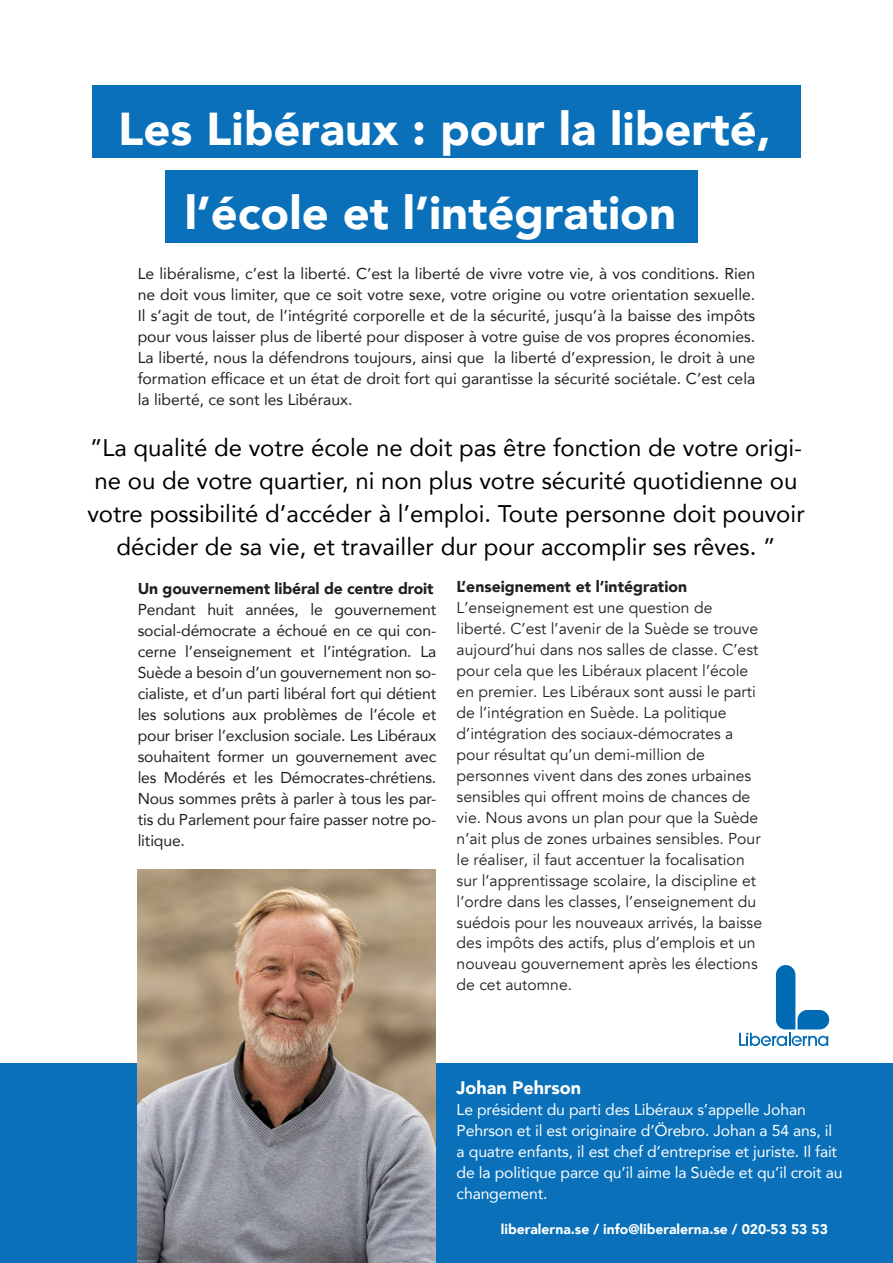
<style>
.page{position:relative;width:893px;height:1263px;background:#fff}
.page>*{position:absolute;margin:0;border:0;box-sizing:border-box;transform-origin:0 0}
.t1{font:900 46.05px/84.9px "Avenir";color:#fff}
.t2{font:24px/33px "Avenir";color:#000001;text-align:center}
.t3{font:900 18px "Avenir";color:#fff}
.t4{font:15.75px/21px "Avenir";letter-spacing:-.005em;color:#231f20;text-align:justify}
.t5{font:15.75px/21px "Avenir";color:#231f20}
.t6{font:15.75px/21px "Avenir";letter-spacing:-.01em;color:#fff}
.t7{font:900 15.75px "Avenir";letter-spacing:-.01em;color:#231f20}
.t8{font:900 13.8px "Avenir";color:#fff}
.s1{font-weight:900}
</style>
<div class="page">
<div style="left:0;top:1063px;width:893px;height:200px;background:#0970b9"></div>
<img style="left:138px;top:870px;width:298px;height:393px">
<div style="left:92px;top:85px;width:708px;height:73px;background:#0970b9"></div>
<div style="left:165px;top:170px;width:533px;height:73px;background:#0970b9"></div>
<svg style="left:739px;top:965px;width:90px;height:81px"></svg>
<p class="t1" style="left:185px;top:85px;width:588px;text-indent:-67px">Les Libéraux : pour la liberté, l’école et l’intégration</p>
<p class="t4" style="left:138px;top:263px;width:619px">Le libéralisme, c’est la liberté. C’est la liberté de vivre votre vie, à vos conditions. Rien ne doit vous limiter, que ce soit votre sexe, votre origine ou votre orientation sexuelle.<br>Il s’agit de tout, de l’intégrité corporelle et de la sécurité, jusqu’à la baisse des impôts pour vous laisser plus de liberté pour disposer à votre guise de vos propres économies.<br>La liberté, nous la défendrons toujours, ainsi que la liberté d’expression, le droit à une formation efficace et un état de droit fort qui garantisse la sécurité sociétale. C’est cela la liberté, ce sont les Libéraux.</p>
<p class="t2" style="left:87px;top:430px;width:719px">”La qualité de votre école ne doit pas être fonction de votre origi&shy;ne ou de votre quartier, ni non plus votre sécurité quotidienne ou votre possibilité d’accéder à l’emploi. Toute personne doit pouvoir décider de sa vie, et travailler dur pour accomplir ses rêves. ”</p>
<p class="t5" style="left:457px;top:576px;width:307px"><span class="s1">L’enseignement et l’intégration </span>L’enseignement est une question de liberté. C’est l’avenir de la Suède se trouve aujourd’hui dans nos salles de classe. C’est pour cela que les Libéraux placent l’école en premier. Les Libéraux sont aussi le parti de l’intégration en Suède. La politique d’intégration des sociaux-démocrates a pour résultat qu’un demi-million de personnes vivent dans des zones urbaines sensibles qui offrent moins de chances de vie. Nous avons un plan pour que la Suède n’ait plus de zones urbaines sensibles. Pour le réaliser, il faut accentuer la focalisation sur l’apprentissage scolaire, la discipline et l’ordre dans les classes, l’enseignement du suédois pour les nouveaux arrivés, la baisse des impôts des actifs, plus d’emplois et un nouveau gouvernement après les élections de cet automne.</p>
<p class="t7" style="left:138px;top:575px;width:297px">Un gouvernement libéral de centre droit</p>
<p class="t4" style="left:138px;top:599px;width:300px">Pendant huit années, le gouvernement social-démocrate a échoué en ce qui con&shy;cerne l’enseignement et l’intégration. La Suède a besoin d’un gouvernement non so&shy;cialiste, et d’un parti libéral fort qui détient les solutions aux problèmes de l’école et pour briser l’exclusion sociale. Les Libéraux souhaitent former un gouvernement avec les Modérés et les Démocrates-chrétiens.<br>Nous sommes prêts à parler à tous les par&shy;tis du Parlement pour faire passer notre po&shy;litique.</p>
<p class="t3" style="left:457px;top:1072px;width:126px">Johan Pehrson</p>
<p class="t6" style="left:457px;top:1099px;width:387px">Le président du parti des Libéraux s’appelle Johan Pehrson et il est originaire d’Örebro. Johan a 54 ans, il a quatre enfants, il est chef d’entreprise et juriste. Il fait de la politique parce qu’il aime la Suède et qu’il croit au changement.</p>
<p class="t8" style="left:501px;top:1218px;width:329px">liberalerna.se / info@liberalerna.se / 020-53 53 53</p>
</div>
